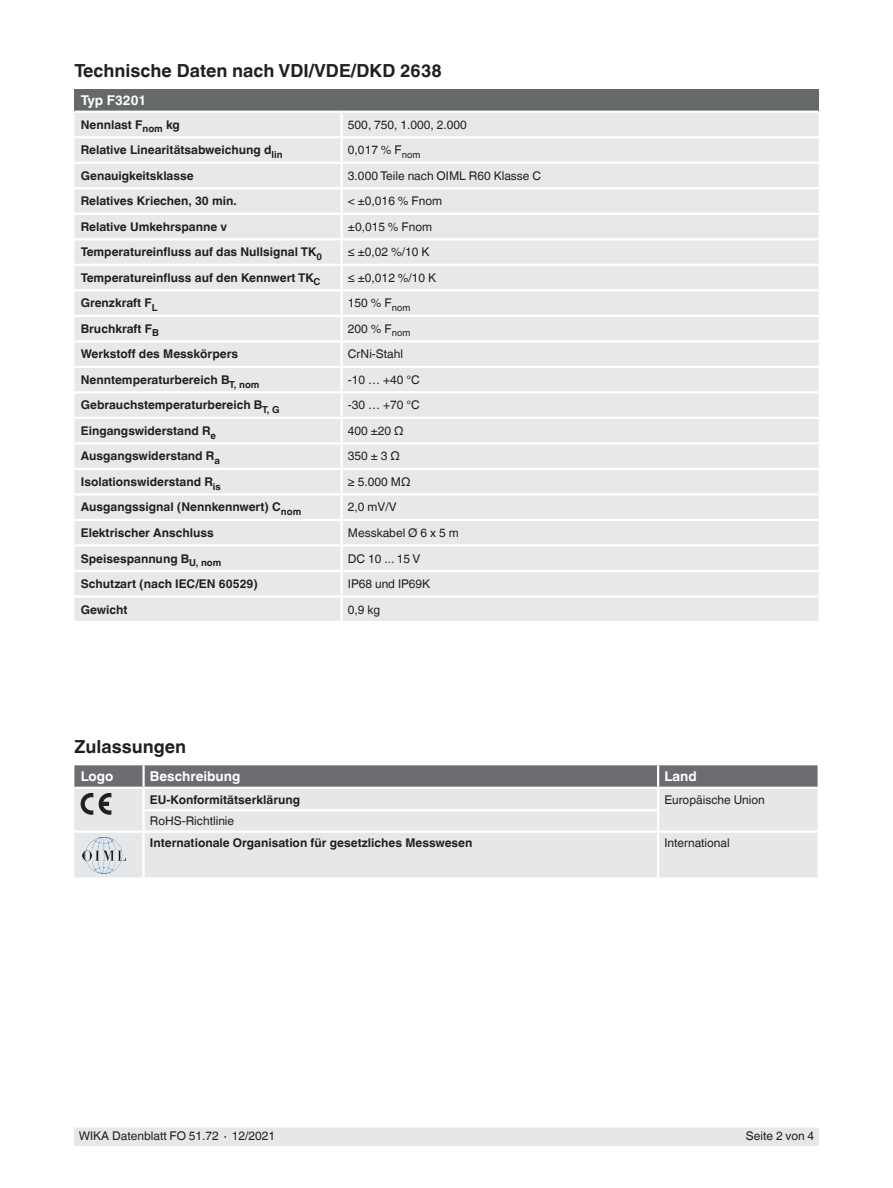
<style>
.page{position:relative;width:893px;height:1188px;background:#fff}
.page>*{position:absolute;margin:0;border:0;box-sizing:border-box;transform-origin:0 0}
.Subheadline1{font:700 18px "Helvetica World";color:#231f20}
.Tables_-_Headline{font:700 13.5px "Helvetica World";color:#fff}
.Tables_-_Running_tex{font:700 12px "Helvetica World";color:#231f20}
.Tables_-_Running_tex-2{font:12px "Helvetica World";color:#231f20}
.s1{font-style:inherit}
</style>
<div class="page">
<div style="left:74px;top:89px;width:745px;height:23px;background:#666969"></div>
<div style="left:74px;top:113px;width:745px;height:508px;background:#e7e9e8"></div>
<hr style="left:74px;top:111px;width:268px;height:2px;background:#fff">
<hr style="left:342px;top:111px;width:477px;height:2px;background:#fff">
<hr style="left:340px;top:113px;width:3px;height:23px;background:#fff">
<hr style="left:74px;top:136px;width:268px;height:2px;background:#fff">
<hr style="left:342px;top:136px;width:477px;height:2px;background:#fff">
<hr style="left:340px;top:138px;width:3px;height:24px;background:#fff">
<hr style="left:74px;top:162px;width:268px;height:2px;background:#fff">
<hr style="left:342px;top:162px;width:477px;height:2px;background:#fff">
<hr style="left:340px;top:164px;width:3px;height:23px;background:#fff">
<hr style="left:74px;top:187px;width:268px;height:2px;background:#fff">
<hr style="left:342px;top:187px;width:477px;height:2px;background:#fff">
<hr style="left:340px;top:189px;width:3px;height:24px;background:#fff">
<hr style="left:74px;top:213px;width:268px;height:2px;background:#fff">
<hr style="left:342px;top:213px;width:477px;height:2px;background:#fff">
<hr style="left:340px;top:215px;width:3px;height:23px;background:#fff">
<hr style="left:74px;top:238px;width:268px;height:2px;background:#fff">
<hr style="left:342px;top:238px;width:477px;height:2px;background:#fff">
<hr style="left:340px;top:240px;width:3px;height:24px;background:#fff">
<hr style="left:74px;top:264px;width:268px;height:2px;background:#fff">
<hr style="left:342px;top:264px;width:477px;height:2px;background:#fff">
<hr style="left:340px;top:266px;width:3px;height:23px;background:#fff">
<hr style="left:74px;top:289px;width:268px;height:2px;background:#fff">
<hr style="left:342px;top:289px;width:477px;height:2px;background:#fff">
<hr style="left:340px;top:291px;width:3px;height:24px;background:#fff">
<hr style="left:74px;top:315px;width:268px;height:2px;background:#fff">
<hr style="left:342px;top:315px;width:477px;height:2px;background:#fff">
<hr style="left:340px;top:317px;width:3px;height:23px;background:#fff">
<hr style="left:74px;top:340px;width:268px;height:2px;background:#fff">
<hr style="left:342px;top:340px;width:477px;height:2px;background:#fff">
<hr style="left:340px;top:342px;width:3px;height:24px;background:#fff">
<hr style="left:74px;top:366px;width:268px;height:2px;background:#fff">
<hr style="left:342px;top:366px;width:477px;height:2px;background:#fff">
<hr style="left:340px;top:368px;width:3px;height:23px;background:#fff">
<hr style="left:74px;top:391px;width:268px;height:2px;background:#fff">
<hr style="left:342px;top:391px;width:477px;height:2px;background:#fff">
<hr style="left:340px;top:393px;width:3px;height:24px;background:#fff">
<hr style="left:74px;top:417px;width:268px;height:2px;background:#fff">
<hr style="left:342px;top:417px;width:477px;height:2px;background:#fff">
<hr style="left:340px;top:419px;width:3px;height:23px;background:#fff">
<hr style="left:74px;top:442px;width:268px;height:3px;background:#fff">
<hr style="left:342px;top:442px;width:477px;height:3px;background:#fff">
<hr style="left:340px;top:445px;width:3px;height:23px;background:#fff">
<hr style="left:74px;top:468px;width:268px;height:2px;background:#fff">
<hr style="left:342px;top:468px;width:477px;height:2px;background:#fff">
<hr style="left:340px;top:470px;width:3px;height:23px;background:#fff">
<hr style="left:74px;top:493px;width:268px;height:3px;background:#fff">
<hr style="left:342px;top:493px;width:477px;height:3px;background:#fff">
<hr style="left:340px;top:496px;width:3px;height:23px;background:#fff">
<hr style="left:74px;top:519px;width:268px;height:2px;background:#fff">
<hr style="left:342px;top:519px;width:477px;height:2px;background:#fff">
<hr style="left:340px;top:521px;width:3px;height:23px;background:#fff">
<hr style="left:74px;top:544px;width:268px;height:3px;background:#fff">
<hr style="left:342px;top:544px;width:477px;height:3px;background:#fff">
<hr style="left:340px;top:547px;width:3px;height:23px;background:#fff">
<hr style="left:74px;top:570px;width:268px;height:2px;background:#fff">
<hr style="left:342px;top:570px;width:477px;height:2px;background:#fff">
<hr style="left:340px;top:572px;width:3px;height:23px;background:#fff">
<hr style="left:74px;top:595px;width:268px;height:3px;background:#fff">
<hr style="left:342px;top:595px;width:477px;height:3px;background:#fff">
<hr style="left:340px;top:598px;width:3px;height:23px;background:#fff">
<div style="left:74px;top:814px;width:744px;height:64px;background:#e6e7e9"></div>
<hr style="left:144px;top:831px;width:514px;height:2px;background:#fff">
<hr style="left:142px;top:811px;width:3px;height:20px;background:#fff">
<hr style="left:74px;top:831px;width:70px;height:2px;background:#fff">
<hr style="left:657px;top:811px;width:2px;height:20px;background:#fff">
<hr style="left:658px;top:831px;width:160px;height:2px;background:#fff">
<hr style="left:657px;top:833px;width:2px;height:45px;background:#fff">
<hr style="left:142px;top:833px;width:3px;height:45px;background:#fff">
<svg style="left:74px;top:765px;width:744px;height:49px;background:#b2b2b5"></svg>
<img style="left:81px;top:835px;width:46px;height:40px">
<div style="left:74px;top:1128px;width:745px;height:17px;background:#e6e7e9"></div>
<p class="Subheadline1" style="left:74px;top:60px;width:369px">Technische Daten nach VDI/VDE/DKD 2638</p>
<p class="Tables_-_Headline" style="left:81px;top:93px;width:67px">Typ F3201</p>
<p class="Tables_-_Running_tex" style="left:81px;top:118px;width:101px">Nennlast F<sub>nom</sub> kg</p>
<p class="Tables_-_Running_tex-2" style="left:348px;top:118px;width:120px">500, 750, 1.000, 2.000</p>
<p class="Tables_-_Running_tex" style="left:81px;top:143px;width:203px">Relative Linearitätsabweichung d<sub>lin</sub></p>
<p class="Tables_-_Running_tex-2" style="left:348px;top:143px;width:74px">0,017 % F<sub>nom</sub></p>
<p class="Tables_-_Running_tex" style="left:81px;top:169px;width:114px">Genauigkeitsklasse</p>
<p class="Tables_-_Running_tex-2" style="left:348px;top:169px;width:195px">3.000 Teile nach OIML R60 Klasse C</p>
<p class="Tables_-_Running_tex" style="left:81px;top:194px;width:157px">Relatives Kriechen, 30 min.</p>
<p class="Tables_-_Running_tex-2" style="left:348px;top:194px;width:96px">&lt; ±0,016 % Fnom</p>
<p class="Tables_-_Running_tex" style="left:81px;top:220px;width:148px">Relative Umkehrspanne v</p>
<p class="Tables_-_Running_tex-2" style="left:348px;top:220px;width:86px">±0,015 % Fnom</p>
<p class="Tables_-_Running_tex" style="left:81px;top:245px;width:243px">Temperatureinfluss auf das Nullsignal TK<sub>0</sub></p>
<p class="Tables_-_Running_tex-2" style="left:348px;top:245px;width:83px">≤ ±0,02 %/10 K</p>
<p class="Tables_-_Running_tex" style="left:81px;top:271px;width:241px">Temperatureinfluss auf den Kennwert TK<sub>C</sub></p>
<p class="Tables_-_Running_tex-2" style="left:348px;top:271px;width:90px">≤ ±0,012 %/10 K</p>
<p class="Tables_-_Running_tex" style="left:81px;top:296px;width:78px">Grenzkraft F<sub>L</sub></p>
<p class="Tables_-_Running_tex-2" style="left:348px;top:296px;width:64px">150 % F<sub>nom</sub></p>
<p class="Tables_-_Running_tex" style="left:81px;top:322px;width:80px">Bruchkraft F<sub>B</sub></p>
<p class="Tables_-_Running_tex-2" style="left:348px;top:322px;width:64px">200 % F<sub>nom</sub></p>
<p class="Tables_-_Running_tex" style="left:81px;top:347px;width:159px">Werkstoff des Messkörpers</p>
<p class="Tables_-_Running_tex-2" style="left:348px;top:347px;width:57px">CrNi-Stahl</p>
<p class="Tables_-_Running_tex" style="left:81px;top:373px;width:180px">Nenntemperaturbereich B<sub>T,</sub> <sub>nom</sub></p>
<p class="Tables_-_Running_tex-2" style="left:348px;top:373px;width:73px">-10 … +40 °C</p>
<p class="Tables_-_Running_tex" style="left:81px;top:398px;width:200px">Gebrauchstemperaturbereich B<sub>T,</sub> <sub>G</sub></p>
<p class="Tables_-_Running_tex-2" style="left:348px;top:398px;width:73px">-30 … +70 °C</p>
<p class="Tables_-_Running_tex" style="left:81px;top:424px;width:137px">Eingangswiderstand R<sub>e</sub></p>
<p class="Tables_-_Running_tex-2" style="left:348px;top:424px;width:57px">400 ±20 Ω</p>
<p class="Tables_-_Running_tex" style="left:81px;top:449px;width:141px">Ausgangswiderstand R<sub>a</sub></p>
<p class="Tables_-_Running_tex-2" style="left:348px;top:449px;width:53px">350 ± 3 Ω</p>
<p class="Tables_-_Running_tex" style="left:81px;top:475px;width:142px">Isolationswiderstand R<sub>is</sub></p>
<p class="Tables_-_Running_tex-2" style="left:348px;top:475px;width:64px">≥ 5.000 MΩ</p>
<p class="Tables_-_Running_tex" style="left:81px;top:500px;width:222px">Ausgangssignal (Nennkennwert<span class="s1">)</span> C<sub>nom</sub></p>
<p class="Tables_-_Running_tex-2" style="left:348px;top:500px;width:50px">2,0 mV/V</p>
<p class="Tables_-_Running_tex" style="left:81px;top:526px;width:134px">Elektrischer Anschluss</p>
<p class="Tables_-_Running_tex-2" style="left:348px;top:526px;width:112px">Messkabel Ø 6 x 5 m</p>
<p class="Tables_-_Running_tex" style="left:81px;top:551px;width:142px">Speisespannung B<sub>U,</sub> <sub>nom</sub></p>
<p class="Tables_-_Running_tex-2" style="left:348px;top:551px;width:74px">DC 10 ... 15 V</p>
<p class="Tables_-_Running_tex" style="left:81px;top:577px;width:179px">Schutzart (nach IEC/EN 60529)</p>
<p class="Tables_-_Running_tex-2" style="left:348px;top:577px;width:84px">IP68 und IP69K</p>
<p class="Tables_-_Running_tex" style="left:81px;top:602px;width:48px">Gewicht</p>
<p class="Tables_-_Running_tex-2" style="left:348px;top:602px;width:34px">0,9 kg</p>
<p class="Subheadline1" style="left:74px;top:736px;width:113px">Zulassungen</p>
<p class="Tables_-_Headline" style="left:81px;top:769px;width:34px">Logo</p>
<p class="Tables_-_Headline" style="left:150px;top:769px;width:92px">Beschreibung</p>
<p class="Tables_-_Headline" style="left:664px;top:769px;width:34px">Land</p>
<p class="Tables_-_Running_tex" style="left:150px;top:793px;width:152px">EU-Konformitätserklärung</p>
<p class="Tables_-_Running_tex-2" style="left:664px;top:793px;width:102px">Europäische Union</p>
<p class="Tables_-_Running_tex-2" style="left:150px;top:814px;width:86px">RoHS-Richtlinie</p>
<p class="Tables_-_Running_tex" style="left:150px;top:835px;width:324px">Internationale Organisation für gesetzliches Messwesen</p>
<p class="Tables_-_Running_tex-2" style="left:664px;top:835px;width:67px">International</p>
<p class="Tables_-_Running_tex-2" style="left:79px;top:1129px;width:198px">WIKA Datenblatt FO 51.72 ∙ 12/2021</p>
<p class="Tables_-_Running_tex-2" style="left:746px;top:1129px;width:70px">Seite 2 von 4</p>
</div>
